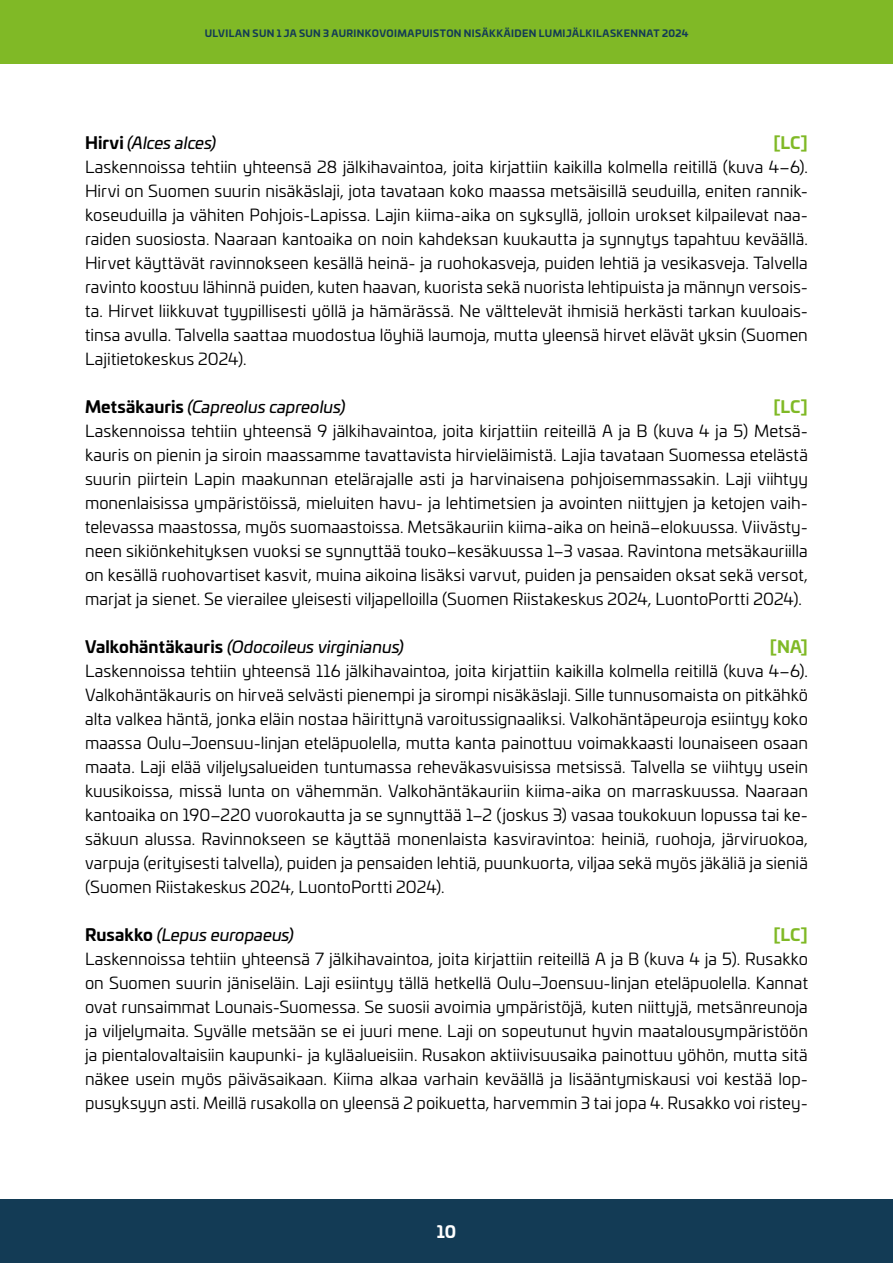
<style>
.page{position:relative;width:893px;height:1263px;background:#fff}
.page>*{position:absolute;margin:0;border:0;box-sizing:border-box;transform-origin:0 0}
.leipis_eka_kpl{font:16.5px/24px "Univia Pro";color:#000;text-align:justify}
.leipis_eka_kpl-2{font:italic 16.5px "Univia Pro";color:#000}
.leipis_eka_kpl-3{font:700 16.5px "Univia Pro";letter-spacing:.005em;color:#80b926}
.t1{font:700 16.5px "Univia Pro";color:#fff}
.t2{font:700 9.75px "Univia Pro";letter-spacing:.04em;color:#133b55}
.s1{font-weight:700;font-style:normal}
</style>
<div class="page">
<div style="left:0;top:0;width:893px;height:64px;background:#80b926"></div>
<div style="left:0;top:1199px;width:893px;height:64px;background:#133b55"></div>
<p class="t2" style="left:205px;top:25px;width:485px">ULVILAN SUN 1 JA SUN 3 AURINKOVOIMAPUISTON NISÄKKÄIDEN LUMIJÄLKILASKENNAT 2024</p>
<p class="leipis_eka_kpl-2" style="left:85px;top:131px;width:133px"><span class="s1">Hirvi</span> (Alces alces)</p>
<p class="leipis_eka_kpl-3" style="left:773px;top:130px;width:36px">[LC]</p>
<p class="leipis_eka_kpl" style="left:85px;top:154px;width:724px">Laskennoissa tehtiin yhteensä 28 jälkihavaintoa, joita kirjattiin kaikilla kolmella reitillä (kuva 4–6).<br>Hirvi on Suomen suurin nisäkäslaji, jota tavataan koko maassa metsäisillä seuduilla, eniten rannik&shy;koseuduilla ja vähiten Pohjois-Lapissa. Lajin kiima-aika on syksyllä, jolloin urokset kilpailevat naa&shy;raiden suosiosta. Naaraan kantoaika on noin kahdeksan kuukautta ja synnytys tapahtuu keväällä.<br>Hirvet käyttävät ravinnokseen kesällä heinä- ja ruohokasveja, puiden lehtiä ja vesikasveja. Talvella ravinto koostuu lähinnä puiden, kuten haavan, kuorista sekä nuorista lehtipuista ja männyn versois&shy;ta. Hirvet liikkuvat tyypillisesti yöllä ja hämärässä. Ne välttelevät ihmisiä herkästi tarkan kuuloais&shy;tinsa avulla. Talvella saattaa muodostua löyhiä laumoja, mutta yleensä hirvet elävät yksin (Suomen Lajitietokeskus 2024).</p>
<p class="leipis_eka_kpl-2" style="left:85px;top:395px;width:262px"><span class="s1">Metsäkauris</span> (Capreolus capreolus)</p>
<p class="leipis_eka_kpl-3" style="left:773px;top:394px;width:36px">[LC]</p>
<p class="leipis_eka_kpl" style="left:85px;top:418px;width:724px">Laskennoissa tehtiin yhteensä 9 jälkihavaintoa, joita kirjattiin reiteillä A ja B (kuva 4 ja 5) Metsä&shy;kauris on pienin ja siroin maassamme tavattavista hirvieläimistä. Lajia tavataan Suomessa etelästä suurin piirtein Lapin maakunnan etelärajalle asti ja harvinaisena pohjoisemmassakin. Laji viihtyy monenlaisissa ympäristöissä, mieluiten havu- ja lehtimetsien ja avointen niittyjen ja ketojen vaih&shy;televassa maastossa, myös suomaastoissa. Metsäkauriin kiima-aika on heinä–elokuussa. Viivästy&shy;neen sikiönkehityksen vuoksi se synnyttää touko–kesäkuussa 1–3 vasaa. Ravintona metsäkauriilla on kesällä ruohovartiset kasvit, muina aikoina lisäksi varvut, puiden ja pensaiden oksat sekä versot, marjat ja sienet. Se vierailee yleisesti viljapelloilla (Suomen Riistakeskus 2024, LuontoPortti 2024).</p>
<p class="leipis_eka_kpl-2" style="left:85px;top:635px;width:320px"><span class="s1">Valkohäntäkauris</span> (Odocoileus virginianus)</p>
<p class="leipis_eka_kpl-3" style="left:770px;top:634px;width:39px">[NA]</p>
<p class="leipis_eka_kpl" style="left:85px;top:658px;width:724px">Laskennoissa tehtiin yhteensä 116 jälkihavaintoa, joita kirjattiin kaikilla kolmella reitillä (kuva 4–6).<br>Valkohäntäkauris on hirveä selvästi pienempi ja sirompi nisäkäslaji. Sille tunnusomaista on pitkähkö alta valkea häntä, jonka eläin nostaa häirittynä varoitussignaaliksi. Valkohäntäpeuroja esiintyy koko maassa Oulu–Joensuu-linjan eteläpuolella, mutta kanta painottuu voimakkaasti lounaiseen osaan maata. Laji elää viljelysalueiden tuntumassa reheväkasvuisissa metsissä. Talvella se viihtyy usein kuusikoissa, missä lunta on vähemmän. Valkohäntäkauriin kiima-aika on marraskuussa. Naaraan kantoaika on 190–220 vuorokautta ja se synnyttää 1–2 (joskus 3) vasaa toukokuun lopussa tai ke&shy;säkuun alussa. Ravinnokseen se käyttää monenlaista kasviravintoa: heiniä, ruohoja, järviruokoa, varpuja (erityisesti talvella), puiden ja pensaiden lehtiä, puunkuorta, viljaa sekä myös jäkäliä ja sieniä (Suomen Riistakeskus 2024, LuontoPortti 2024).</p>
<p class="leipis_eka_kpl-2" style="left:85px;top:923px;width:210px"><span class="s1">Rusakko</span> (Lepus europaeus)</p>
<p class="leipis_eka_kpl-3" style="left:773px;top:922px;width:36px">[LC]</p>
<p class="leipis_eka_kpl" style="left:85px;top:946px;width:724px">Laskennoissa tehtiin yhteensä 7 jälkihavaintoa, joita kirjattiin reiteillä A ja B (kuva 4 ja 5). Rusakko on Suomen suurin jäniseläin. Laji esiintyy tällä hetkellä Oulu–Joensuu-linjan eteläpuolella. Kannat ovat runsaimmat Lounais-Suomessa. Se suosii avoimia ympäristöjä, kuten niittyjä, metsänreunoja ja viljelymaita. Syvälle metsään se ei juuri mene. Laji on sopeutunut hyvin maatalousympäristöön ja pientalovaltaisiin kaupunki- ja kyläalueisiin. Rusakon aktiivisuusaika painottuu yöhön, mutta sitä näkee usein myös päiväsaikaan. Kiima alkaa varhain keväällä ja lisääntymiskausi voi kestää lop&shy;pusyksyyn asti. Meillä rusakolla on yleensä 2 poikuetta, harvemmin 3 tai jopa 4. Rusakko voi ristey-</p>
<p class="t1" style="left:437px;top:1218px;width:21px">10</p>
</div>
